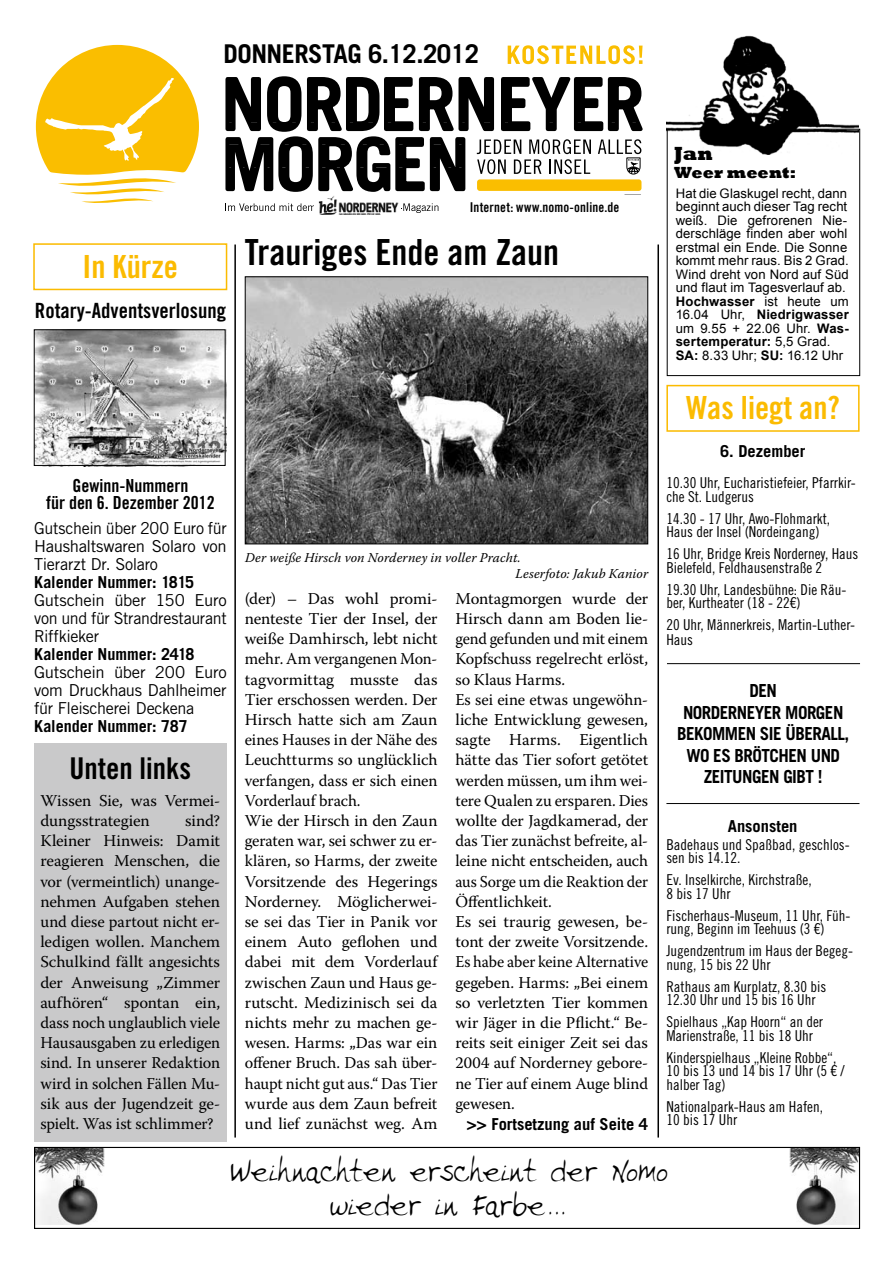
<style>
.page{position:relative;width:893px;height:1263px;background:#fff}
.page>*{position:absolute;margin:0;border:0;box-sizing:border-box;transform-origin:0 0}
.t1{font:36px "Trade Gothic LT Bold Cond Twenty";color:#000}
.t2{font:31.8px "Trade Gothic LT Bold Cond Twenty";color:#fbbb01}
.t3{font:30px "Trade Gothic LT Bold Cond Twenty";color:#000}
.t4{font:27px/34.5px "Tullys Hand";letter-spacing:-.015em;color:#000;text-align:center}
.t5{font:700 25.95px "Trade Gothic LT";letter-spacing:-.02em;color:#000}
.t6{font:21px "Trade Gothic LT Bold Cond Twenty";color:#000}
.t7{font:800 19.5px "Rockwell";color:#000}
.t8{font:700 18px "Trade Gothic LT";letter-spacing:-.03em;color:#000;scale:.95 1}
.t9{font:18px/16.5px "Trade Gothic LT Bold Cond Twenty";color:#000;text-align:center}
.t10{font:16.5px/20.2px "Warnock Pro";letter-spacing:-.01em;color:#000}
.t11{font:16.5px/18px "Trade Gothic LT";letter-spacing:-.02em;color:#000;text-align:justify}
.t12{font:700 16.5px "Trade Gothic LT";color:#000}
.t13{font:800 16.5px "Rockwell";color:#000}
.t14{font:15px/13.5px "Trade Gothic LT Cond Eighteen";color:#000}
.t15{font:italic 13.5px/16.2px "Warnock Pro";letter-spacing:.005em;color:#000}
.t16{font:13.5px "Trade Gothic LT Bold Cond Twenty";letter-spacing:.01em;color:#000}
.t17{font:13.2px/13.5px "Arial";letter-spacing:.01em;color:#000}
.s1{font-weight:700}
</style>
<div class="page">
<div style="left:33px;top:243px;width:194px;height:47px;border:2px solid #fbbb01"></div>
<div style="left:666px;top:385px;width:194px;height:47px;border:2px solid #fbbb01"></div>
<svg style="left:508px;top:45px;width:135px;height:19px"></svg>
<svg style="left:226px;top:76px;width:417px;height:55px"></svg>
<svg style="left:35px;top:44px;width:164px;height:159px"></svg>
<hr style="left:657px;top:244px;width:2px;height:893px;background:#000">
<hr style="left:234px;top:244px;width:2px;height:893px;background:#000">
<div style="left:34px;top:743px;width:193px;height:398px;background:#c9c9ca"></div>
<hr style="left:667px;top:663px;width:193px;height:1px;background:#000">
<hr style="left:666px;top:803px;width:193px;height:1px;background:#000">
<img style="left:666px;top:35px;width:193px;height:120px">
<div style="left:667px;top:129px;width:193px;height:247px;border:1px solid #000"></div>
<svg style="left:225px;top:78px;width:417px;height:137px"></svg>
<img style="left:247px;top:278px;width:399px;height:264px">
<div style="left:245px;top:276px;width:403px;height:268px;border:1px solid #000"></div>
<div style="left:441px;top:196px;width:207px;height:22px;background:#fff"></div>
<img style="left:789px;top:1149px;width:69px;height:75px">
<img style="left:36px;top:1149px;width:69px;height:76px">
<div style="left:34px;top:1147px;width:826px;height:82px;border:1px solid #000"></div>
<img style="left:36px;top:330px;width:190px;height:136px">
<div style="left:34px;top:330px;width:191px;height:136px;border:1px solid #000"></div>
<h3 class="t5" style="left:224px;top:38px;width:257px">donnerstag 6.12.2012</h3>
<h2 class="t2" style="left:82px;top:247px;width:97px">In Kürze</h2>
<p class="t6" style="left:35px;top:298px;width:193px">Rotary-Adventsverlosung</p>
<p class="t9" style="left:46px;top:477px;width:170px">Gewinn-Nummern<br>für den 6. Dezember 2012</p>
<p class="t11" style="left:34px;top:519px;width:194px">Gutschein über 200 Euro für Haushaltswaren Solaro von Tierarzt Dr. Solaro</p>
<p class="t12" style="left:34px;top:572px;width:162px">Kalender Nummer: 1815</p>
<p class="t11" style="left:34px;top:591px;width:194px">Gutschein über 150 Euro von und für Strandrestaurant Riffkieker</p>
<p class="t12" style="left:34px;top:644px;width:162px">Kalender Nummer: 2418</p>
<p class="t11" style="left:34px;top:663px;width:194px">Gutschein über 200 Euro vom Druckhaus Dahlheimer für Fleischerei Deckena</p>
<p class="t12" style="left:34px;top:716px;width:155px">Kalender Nummer: 787</p>
<h3 class="t3" style="left:69px;top:750px;width:123px">Unten links</h3>
<p class="t10" style="left:40px;top:790px;width:181px">Wissen Sie, was Vermei&shy;dungsstrategien</p>
<p class="t10" style="left:40px;top:810px;width:181px;text-align:justify;text-indent:145px">sind?<br>Kleiner Hinweis: Damit reagieren Menschen, die vor (vermeintlich) unange&shy;nehmen Aufgaben stehen und diese partout nicht er&shy;ledigen wollen. Manchem Schulkind fällt angesichts der Anweisung „Zimmer aufhören“ spontan ein, dass noch unglaublich viele Hausausgaben zu erledigen sind. In unserer Redaktion wird in solchen Fällen Mu&shy;sik aus der Jugendzeit ge&shy;spielt. Was ist schlimmer?</p>
<p class="t16" style="left:470px;top:199px;width:151px">Internet: www.nomo-online.de</p>
<h1 class="t1" style="left:245px;top:230px;width:316px">Trauriges Ende am Zaun</h1>
<p class="t15" style="left:515px;top:549px;width:134px;text-indent:-270px">Der weiße Hirsch von Norderney in voller Pracht.<br>Leserfoto: Jakub Kanior</p>
<p class="t10" style="left:245px;top:588px;width:194px">(der) – Das wohl promi&shy;nenteste Tier der Insel, der weiße Damhirsch, lebt nicht mehr. Am vergangenen Mon&shy;tagvormittag musste das<br>Tier erschossen werden. Der<br>Hirsch hatte sich am Zaun eines Hauses in der Nähe des<br>Leuchtturms so unglücklich verfangen, dass er sich einen<br>Vorderlauf brach.<br>Wie der Hirsch in den Zaun geraten war, sei schwer zu er&shy;klären, so Harms, der zweite<br>Vorsitzende des Hegerings<br>Norderney. Möglicherwei&shy;se sei das Tier in Panik vor einem Auto geflohen und dabei mit dem Vorderlauf zwischen Zaun und Haus ge&shy;rutscht. Medizinisch sei da nichts mehr zu machen ge&shy;wesen. Harms: „Das war ein offener Bruch. Das sah über&shy;haupt nicht gut aus.“ Das Tier wurde aus dem Zaun befreit und lief zunächst weg. Am</p>
<p class="t10" style="left:455px;top:588px;width:194px">Montagmorgen wurde der<br>Hirsch dann am Boden lie&shy;gend gefunden und mit einem<br>Kopfschuss regelrecht erlöst, so Klaus Harms.<br>Es sei eine etwas ungewöhn&shy;liche Entwicklung gewesen, sagte Harms. Eigentlich hätte das Tier sofort getötet werden müssen, um ihm wei&shy;tere Qualen zu ersparen. Dies wollte der Jagdkamerad, der das Tier zunächst befreite, al&shy;leine nicht entscheiden, auch aus Sorge um die Reaktion der<br>Öffentlichkeit.<br>Es sei traurig gewesen, be&shy;tont der zweite Vorsitzende.<br>Es habe aber keine Alternative gegeben. Harms: „Bei einem so verletzten Tier kommen wir Jäger in die Pflicht.“ Be&shy;reits seit einiger Zeit sei das<br>2004 auf Norderney gebore&shy;ne Tier auf einem Auge blind gewesen.</p>
<p class="t12" style="left:467px;top:1114px;width:183px">&gt;&gt; Fortsetzung auf Seite 4</p>
<p class="t7" style="left:674px;top:142px;width:40px">Jan</p>
<p class="t13" style="left:674px;top:163px;width:124px">Weer meent:</p>
<p class="t17" style="left:676px;top:186px;width:175px">Hat die Glaskugel recht, dann beginnt auch dieser Tag recht weiß. Die gefrorenen Nie&shy;derschläge finden aber wohl erstmal ein Ende. Die Sonne kommt mehr raus. Bis 2 Grad.<br>Wind dreht von Nord auf Süd und flaut im Tagesverlauf ab.<br><span class="s1">Hochwasser</span> ist heute um<br>16.04 Uhr, <span class="s1">Niedrigwasser </span>um 9.55 + 22.06 Uhr. <span class="s1">Was&shy;sertemperatur:</span> 5,5 Grad.<br><span class="s1">SA:</span> 8.33 Uhr; <span class="s1">SU:</span> 16.12 Uhr</p>
<h2 class="t2" style="left:686px;top:389px;width:155px">Was liegt an?</h2>
<p class="t12" style="left:720px;top:441px;width:87px">6. Dezember</p>
<p class="t14" style="left:666px;top:476px;width:191px">10.30 Uhr, Eucharistiefeier, Pfarrkir&shy;che St. Ludgerus</p>
<p class="t14" style="left:666px;top:511px;width:165px">14.30 - 17 Uhr, Awo-Flohmarkt,<br>Haus der Insel (Nordeingang)</p>
<p class="t14" style="left:666px;top:547px;width:193px">16 Uhr, Bridge Kreis Norderney, Haus<br>Bielefeld, Feldhausenstraße 2</p>
<p class="t14" style="left:666px;top:582px;width:181px">19.30 Uhr, Landesbühne: Die Räu&shy;ber, Kurtheater (18 - 22€)</p>
<p class="t14" style="left:666px;top:617px;width:190px;line-height:15px">20 Uhr, Männerkreis, Martin-Luther-<br>Haus</p>
<p class="t8" style="left:749px;top:679px;width:10px">DEN</p>
<p class="t8" style="left:683px;top:701px;width:11px">NORDERNE</p>
<p class="t8" style="left:755px;top:701px;width:56px">YER MORGEN</p>
<p class="t8" style="left:677px;top:723px;width:183px">BEKOMMEN SIE ÜBERALL,</p>
<p class="t8" style="left:686px;top:744px;width:152px">WO ES BRÖTCHEN UND</p>
<p class="t8" style="left:704px;top:766px;width:51px">ZEITUNGEN</p>
<p class="t8" style="left:783px;top:766px;width:43px">GIBT !</p>
<p class="t12" style="left:728px;top:816px;width:71px">Ansonsten</p>
<p class="t14" style="left:666px;top:838px;width:185px">Badehaus und Spaßbad, geschlos&shy;sen bis 14.12.</p>
<p class="t14" style="left:666px;top:873px;width:147px">Ev. Inselkirche, Kirchstraße,<br>8 bis 17 Uhr</p>
<p class="t14" style="left:666px;top:909px;width:186px">Fischerhaus-Museum, 11 Uhr, Füh&shy;rung, Beginn im Teehuus (3 €)</p>
<p class="t14" style="left:666px;top:944px;width:188px">Jugendzentrum im Haus der Begeg&shy;nung, 15 bis 22 Uhr</p>
<p class="t14" style="left:666px;top:980px;width:161px">Rathaus am Kurplatz, 8.30 bis<br>12.30 Uhr und 15 bis 16 Uhr</p>
<p class="t14" style="left:666px;top:1015px;width:158px">Spielhaus „Kap Hoorn“ an der<br>Marienstraße, 11 bis 18 Uhr</p>
<p class="t14" style="left:666px;top:1051px;width:180px">Kinderspielhaus „Kleine Robbe“,<br>10 bis 13 und 14 bis 17 Uhr (5 € / halber Tag)</p>
<p class="t14" style="left:666px;top:1100px;width:158px">Nationalpark-Haus am Hafen,<br>10 bis 17 Uhr</p>
<h3 class="t4" style="left:227px;top:1154px;width:441px">Weihnachten erscheint der Nomo wieder in Farbe...</h3>
</div>
